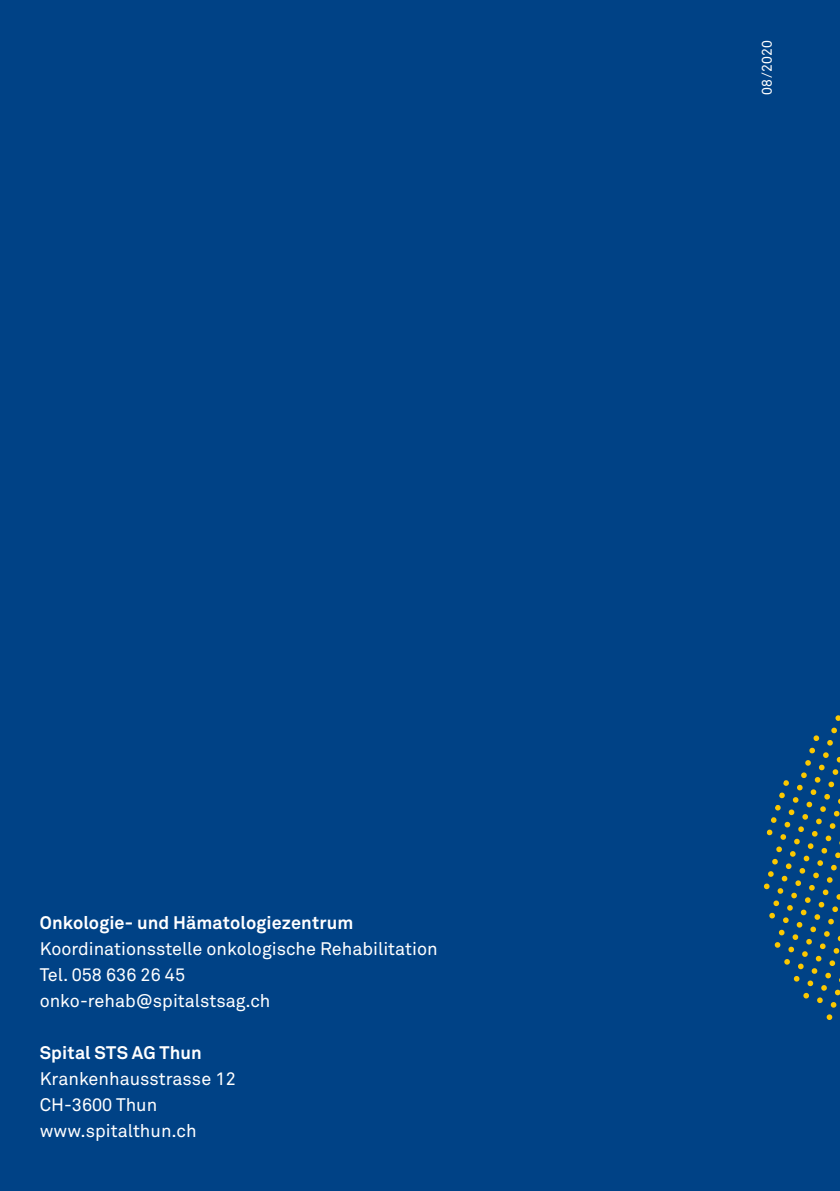
<style>
.page{position:relative;width:840px;height:1191px;background:#fff}
.page>*{position:absolute;margin:0;border:0;box-sizing:border-box;transform-origin:0 0}
.t1{font:18px/26px "Akkurat";color:#fff}
.t2{font:700 18px "Akkurat";letter-spacing:.01em;color:#fff}
.t3{font:14px "Akkurat";letter-spacing:.03em;color:#fff}
</style>
<div class="page">
<div style="left:0;top:0;width:839px;height:1191px;background:#004286"></div>
<svg style="left:774px;top:804px;width:6px;height:7px"></svg>
<svg style="left:787px;top:809px;width:7px;height:6px"></svg>
<svg style="left:801px;top:813px;width:6px;height:7px"></svg>
<svg style="left:816px;top:818px;width:5px;height:6px"></svg>
<svg style="left:828px;top:823px;width:7px;height:6px"></svg>
<svg style="left:779px;top:792px;width:5px;height:6px"></svg>
<svg style="left:792px;top:796px;width:6px;height:7px"></svg>
<svg style="left:805px;top:801px;width:7px;height:6px"></svg>
<svg style="left:820px;top:806px;width:5px;height:6px"></svg>
<svg style="left:833px;top:810px;width:6px;height:7px"></svg>
<svg style="left:783px;top:780px;width:5px;height:6px"></svg>
<svg style="left:797px;top:784px;width:5px;height:6px"></svg>
<svg style="left:809px;top:789px;width:7px;height:6px"></svg>
<svg style="left:823px;top:793px;width:6px;height:7px"></svg>
<svg style="left:801px;top:772px;width:5px;height:6px"></svg>
<svg style="left:814px;top:776px;width:6px;height:7px"></svg>
<svg style="left:827px;top:781px;width:7px;height:6px"></svg>
<svg style="left:804px;top:759px;width:6px;height:7px"></svg>
<svg style="left:819px;top:764px;width:5px;height:6px"></svg>
<svg style="left:831px;top:769px;width:7px;height:6px"></svg>
<svg style="left:809px;top:747px;width:5px;height:6px"></svg>
<svg style="left:823px;top:752px;width:5px;height:6px"></svg>
<svg style="left:836px;top:757px;width:3px;height:6px"></svg>
<svg style="left:812px;top:735px;width:7px;height:6px"></svg>
<svg style="left:826px;top:739px;width:6px;height:7px"></svg>
<svg style="left:831px;top:727px;width:5px;height:6px"></svg>
<svg style="left:835px;top:715px;width:4px;height:6px"></svg>
<svg style="left:825px;top:1014px;width:7px;height:6px"></svg>
<svg style="left:803px;top:992px;width:5px;height:6px"></svg>
<svg style="left:817px;top:997px;width:5px;height:6px"></svg>
<svg style="left:830px;top:1001px;width:6px;height:7px"></svg>
<svg style="left:793px;top:975px;width:6px;height:7px"></svg>
<svg style="left:806px;top:980px;width:7px;height:6px"></svg>
<svg style="left:820px;top:984px;width:6px;height:7px"></svg>
<svg style="left:834px;top:989px;width:5px;height:6px"></svg>
<svg style="left:783px;top:958px;width:6px;height:7px"></svg>
<svg style="left:798px;top:963px;width:5px;height:6px"></svg>
<svg style="left:810px;top:967px;width:7px;height:7px"></svg>
<svg style="left:825px;top:972px;width:5px;height:6px"></svg>
<svg style="left:787px;top:946px;width:7px;height:6px"></svg>
<svg style="left:802px;top:951px;width:5px;height:6px"></svg>
<svg style="left:815px;top:955px;width:6px;height:6px"></svg>
<svg style="left:828px;top:960px;width:7px;height:6px"></svg>
<svg style="left:778px;top:929px;width:6px;height:6px"></svg>
<svg style="left:791px;top:934px;width:7px;height:6px"></svg>
<svg style="left:805px;top:938px;width:6px;height:7px"></svg>
<svg style="left:820px;top:943px;width:5px;height:6px"></svg>
<svg style="left:832px;top:947px;width:7px;height:7px"></svg>
<svg style="left:769px;top:912px;width:5px;height:6px"></svg>
<svg style="left:783px;top:917px;width:5px;height:6px"></svg>
<svg style="left:774px;top:941px;width:6px;height:7px"></svg>
<svg style="left:795px;top:921px;width:7px;height:7px"></svg>
<svg style="left:810px;top:926px;width:5px;height:6px"></svg>
<svg style="left:823px;top:930px;width:6px;height:7px"></svg>
<svg style="left:772px;top:900px;width:7px;height:6px"></svg>
<svg style="left:786px;top:904px;width:6px;height:7px"></svg>
<svg style="left:800px;top:909px;width:6px;height:6px"></svg>
<svg style="left:813px;top:914px;width:7px;height:6px"></svg>
<svg style="left:828px;top:918px;width:5px;height:6px"></svg>
<svg style="left:763px;top:883px;width:6px;height:6px"></svg>
<svg style="left:776px;top:887px;width:7px;height:7px"></svg>
<svg style="left:791px;top:892px;width:5px;height:6px"></svg>
<svg style="left:805px;top:897px;width:5px;height:6px"></svg>
<svg style="left:817px;top:901px;width:7px;height:7px"></svg>
<svg style="left:832px;top:906px;width:5px;height:6px"></svg>
<svg style="left:768px;top:871px;width:5px;height:6px"></svg>
<svg style="left:781px;top:875px;width:6px;height:6px"></svg>
<svg style="left:794px;top:880px;width:7px;height:6px"></svg>
<svg style="left:808px;top:884px;width:6px;height:7px"></svg>
<svg style="left:822px;top:889px;width:6px;height:6px"></svg>
<svg style="left:836px;top:894px;width:3px;height:6px"></svg>
<svg style="left:771px;top:858px;width:6px;height:7px"></svg>
<svg style="left:785px;top:863px;width:6px;height:6px"></svg>
<svg style="left:798px;top:867px;width:7px;height:7px"></svg>
<svg style="left:813px;top:872px;width:5px;height:6px"></svg>
<svg style="left:826px;top:876px;width:6px;height:7px"></svg>
<svg style="left:776px;top:846px;width:5px;height:6px"></svg>
<svg style="left:789px;top:850px;width:6px;height:7px"></svg>
<svg style="left:802px;top:855px;width:7px;height:6px"></svg>
<svg style="left:817px;top:860px;width:5px;height:6px"></svg>
<svg style="left:831px;top:864px;width:5px;height:6px"></svg>
<svg style="left:766px;top:829px;width:6px;height:6px"></svg>
<svg style="left:779px;top:834px;width:7px;height:6px"></svg>
<svg style="left:794px;top:838px;width:5px;height:6px"></svg>
<svg style="left:807px;top:843px;width:6px;height:6px"></svg>
<svg style="left:820px;top:847px;width:7px;height:7px"></svg>
<svg style="left:835px;top:852px;width:4px;height:6px"></svg>
<svg style="left:771px;top:817px;width:5px;height:6px"></svg>
<svg style="left:783px;top:821px;width:7px;height:7px"></svg>
<svg style="left:798px;top:826px;width:5px;height:6px"></svg>
<svg style="left:811px;top:830px;width:6px;height:7px"></svg>
<svg style="left:824px;top:835px;width:7px;height:6px"></svg>
<p class="t3" style="left:757px;top:95px;width:57px;rotate:-90deg">08/2020</p>
<p class="t2" style="left:40px;top:911px;width:315px">Onkologie- und Hämatologiezentrum</p>
<p class="t1" style="left:40px;top:935px;width:399px">Koordinationsstelle onkologische Rehabilitation<br>Tel. 058 636 26 45<br>onko-rehab@spitalstsag.ch</p>
<p class="t2" style="left:40px;top:1041px;width:163px">Spital STS AG Thun</p>
<p class="t1" style="left:40px;top:1065px;width:197px">Krankenhausstrasse 12<br>CH-3600 Thun www.spitalthun.ch</p>
</div>
